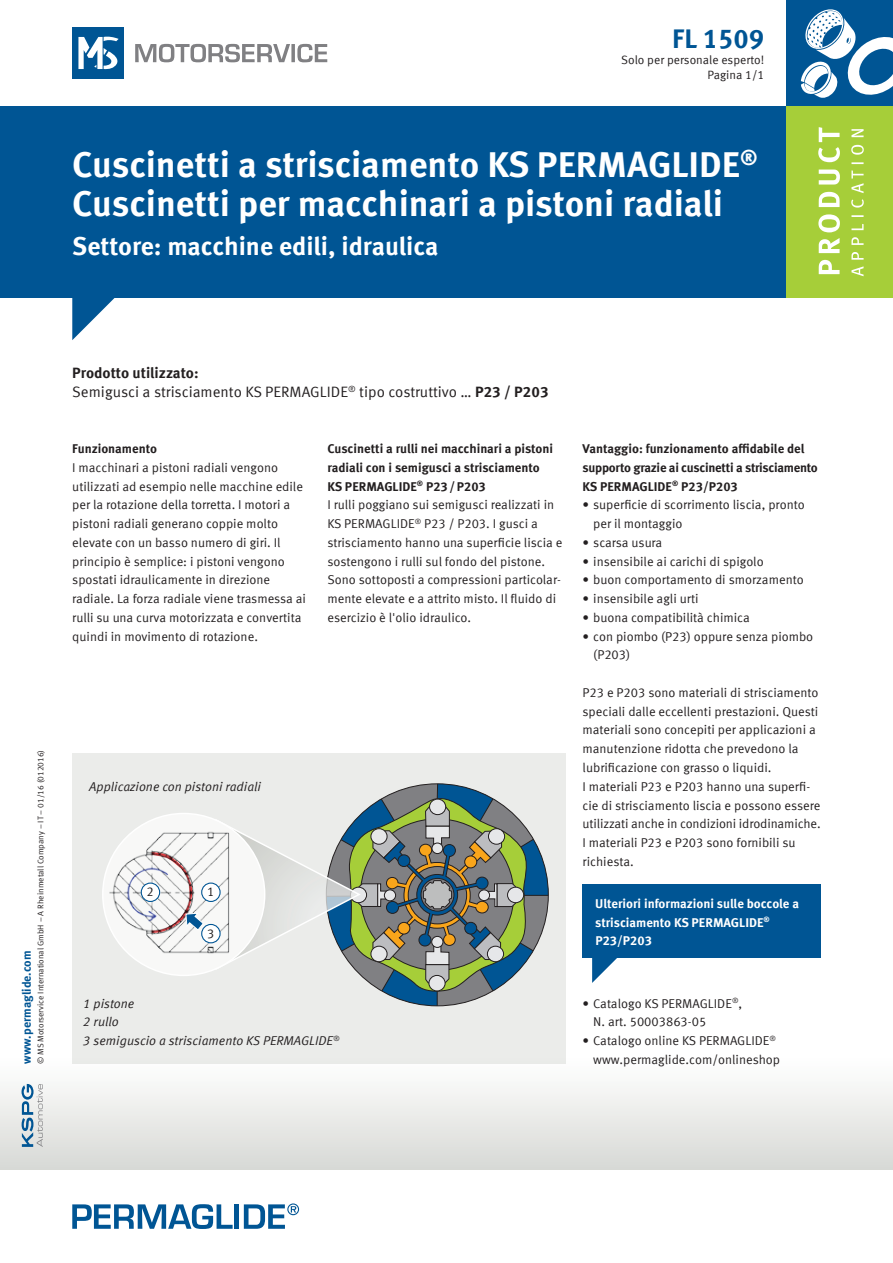
<style>
.page{position:relative;width:893px;height:1263px;background:#fff}
.page>*{position:absolute;margin:0;border:0;box-sizing:border-box;transform-origin:0 0}
.t1{font:700 36px/39px "Meta Offc Pro";color:#fff}
.t2{font:700 27px "Meta Offc Pro";color:#005594}
.t3{font:700 25.5px "Meta Offc Pro";color:#fff}
.t4{font:15px "Meta Offc Pro Norm";color:#231f20}
.t5{font:700 15px "Meta Offc Pro";color:#231f20}
.t6{font:12.75px/18.8px "Meta Offc Pro Norm";color:#231f20}
.t7{font:700 12.75px/18.8px "Meta Offc Pro";letter-spacing:-.005em;color:#231f20}
.t8{font:12.75px/18.8px "Meta Offc Pro Norm Ita";color:#231f20}
.t9{font:700 12.75px/18.8px "Meta Offc Pro";color:#fff}
.t10{font:12px/15px "Meta Offc Pro Norm";color:#231f20;text-align:right}
.t11{font:700 12px "Meta Offc Pro";color:#005594}
.t12{font:8.25px "Meta Offc Pro Norm";color:#231f20}
.s1{font-family:"Meta Offc Pro";font-weight:700}
</style>
<div class="page">
<div style="left:0;top:1054px;width:893px;height:115px;background:linear-gradient(to bottom,#fff,#d8d9d6)"></div>
<div style="left:0;top:106px;width:893px;height:192px;background:#005594"></div>
<svg style="left:72px;top:298px;width:43px;height:42px"></svg>
<svg style="left:135px;top:44px;width:192px;height:19px"></svg>
<div style="left:72px;top:28px;width:51px;height:51px;background:#005594"></div>
<svg style="left:78px;top:36px;width:41px;height:33px"></svg>
<svg style="left:22px;top:1084px;width:21px;height:63px"></svg>
<svg style="left:72px;top:1204px;width:161px;height:25px"></svg>
<div style="left:234px;top:1204px;width:5px;height:25px;background:#005594"></div>
<svg style="left:244px;top:1203px;width:55px;height:26px"></svg>
<div style="left:787px;top:0;width:106px;height:106px;background:#005594"></div>
<svg style="left:801px;top:9px;width:92px;height:89px"></svg>
<div style="left:787px;top:106px;width:106px;height:192px;background:#a6ce39"></div>
<svg style="left:851px;top:129px;width:13px;height:147px"></svg>
<svg style="left:818px;top:127px;width:22px;height:147px"></svg>
<div style="left:72px;top:753px;width:494px;height:311px;background:#ebecea"></div>
<svg style="left:215px;top:784px;width:333px;height:222px"></svg>
<div style="left:103px;top:813px;width:162px;height:162px;background:#f8f8f7;border-radius:50%"></div>
<img style="left:104px;top:827px;width:137px;height:131px">
<div style="left:202px;top:883px;width:18px;height:18px;background:#fff;border-radius:50%"></div>
<div style="left:201px;top:882px;width:20px;height:20px;border:1px solid #005594;border-radius:50%"></div>
<div style="left:141px;top:883px;width:19px;height:18px;background:#fff;border-radius:50%"></div>
<div style="left:141px;top:882px;width:19px;height:20px;border:1px solid #005594;border-radius:50%"></div>
<div style="left:202px;top:924px;width:18px;height:19px;background:#fff;border-radius:50%"></div>
<div style="left:201px;top:924px;width:20px;height:19px;border:1px solid #005594;border-radius:50%"></div>
<svg style="left:152px;top:852px;width:52px;height:81px"></svg>
<div style="left:583px;top:885px;width:238px;height:73px;background:#005594"></div>
<svg style="left:592px;top:958px;width:25px;height:25px"></svg>
<h2 class="t2" style="left:672px;top:18px;width:94px">FL 1509</h2>
<p class="t10" style="left:621px;top:51px;width:145px">Solo per personale esperto!<br>Pagina 1/1</p>
<h1 class="t1" style="left:72px;top:142px;width:687px">Cuscinetti a strisciamento KS PERMAGLIDE<sup>®<br></sup>Cuscinetti per macchinari a pistoni radiali</h1>
<h3 class="t3" style="left:72px;top:226px;width:368px">Settore: macchine edili, idraulica</h3>
<p class="t12" style="left:34px;top:1064px;width:316px;rotate:-90deg">© MS Motorservice International GmbH – A Rheinmetall Company – IT – 01/16 (012016)</p>
<p class="t11" style="left:17px;top:1064px;width:115px;rotate:-90deg">www.permaglide.com</p>
<p class="t5" style="left:72px;top:361px;width:128px">Prodotto utilizzato:</p>
<p class="t4" style="left:72px;top:380px;width:478px">Semigusci a strisciamento KS PERMAGLIDE<sup>®</sup> tipo costruttivo … <span class="s1">P23 / P203</span></p>
<p class="t7" style="left:72px;top:438px;width:86px">Funzionamento</p>
<p class="t6" style="left:72px;top:457px;width:235px">I macchinari a pistoni radiali vengono utilizzati ad esempio nelle macchine edile per la rotazione della torretta. I motori a pistoni radiali generano coppie molto elevate con un basso numero di giri. Il principio è semplice: i pistoni vengono spostati idraulicamente in direzione radiale. La forza radiale viene trasmessa ai rulli su una curva motorizzata e convertita quindi in movimento di rotazione.</p>
<p class="t7" style="left:327px;top:439px;width:227px">Cuscinetti a rulli nei macchinari a pistoni radiali con i semigusci a strisciamento<br>KS PERMAGLIDE<sup>®</sup> P23/P203</p>
<p class="t6" style="left:327px;top:495px;width:236px">I rulli poggiano sui semigusci realizzati in KS PERMAGLIDE<sup>®</sup> P23 / P203. I gusci a strisciamento hanno una superficie liscia e sostengono i rulli sul fondo del pistone.<br>Sono sottoposti a compressioni particolar&shy;mente elevate e a attrito misto. Il fluido di esercizio è l'olio idraulico.</p>
<p class="t8" style="left:89px;top:776px;width:173px">Applicazione con pistoni radiali</p>
<p class="t6" style="left:147px;top:882px;width:9px">2</p>
<p class="t6" style="left:207px;top:882px;width:9px">1</p>
<p class="t6" style="left:207px;top:923px;width:9px">3</p>
<p class="t7" style="left:583px;top:438px;width:237px">Vantaggio: funzionamento affidabile del supporto grazie ai cuscinetti a strisciamento<br>KS PERMAGLIDE<sup>®</sup> P23/P203</p>
<p class="t6" style="left:593px;top:495px;width:213px;text-indent:-11px">• superficie di scorrimento liscia, pronto per il montaggio</p>
<p class="t6" style="left:583px;top:532px;width:81px">• scarsa usura</p>
<p class="t6" style="left:583px;top:551px;width:183px">• insensibile ai carichi di spigolo</p>
<p class="t6" style="left:583px;top:570px;width:223px">• buon comportamento di smorzamento</p>
<p class="t6" style="left:583px;top:588px;width:118px">• insensibile agli urti</p>
<p class="t6" style="left:583px;top:607px;width:169px">• buona compatibilità chimica</p>
<p class="t6" style="left:593px;top:626px;width:222px;text-indent:-11px">• con piombo (P23) oppure senza piombo (P203)</p>
<p class="t6" style="left:583px;top:682px;width:240px">P23 e P203 sono materiali di strisciamento speciali dalle eccellenti prestazioni. Questi materiali sono concepiti per applicazioni a manutenzione ridotta che prevedono la lubrificazione con grasso o liquidi.<br>I materiali P23 e P203 hanno una superfi&shy;cie di strisciamento liscia e possono essere utilizzati anche in condizioni idrodinamiche.<br>I materiali P23 e P203 sono fornibili su richiesta.</p>
<p class="t9" style="left:595px;top:893px;width:205px">Ulteriori informazioni sulle boccole a strisciamento KS PERMAGLIDE<sup>®<br></sup>P23/P203</p>
<p class="t8" style="left:83px;top:993px;width:258px">1 pistone<br>2 rullo<br>3 semiguscio a strisciamento KS PERMAGLIDE<sup>®</sup></p>
<p class="t6" style="left:593px;top:993px;width:150px;text-indent:-11px">• Catalogo KS PERMAGLIDE<sup>®</sup>,<br>N. art. 50003863-05</p>
<p class="t6" style="left:593px;top:1030px;width:189px;text-indent:-11px">• Catalogo online KS PERMAGLIDE<sup>® </sup>www.permaglide.com/onlineshop</p>
</div>
